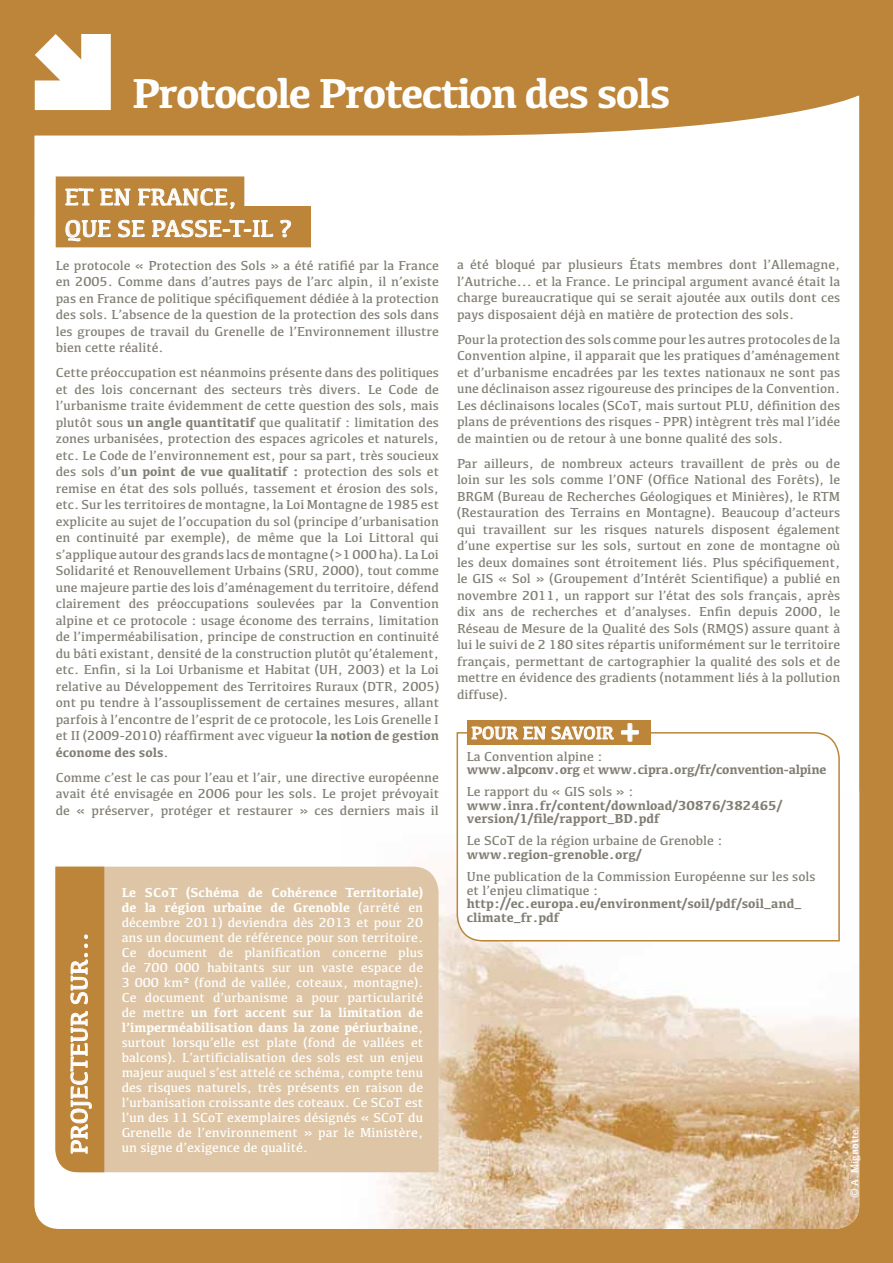
<style>
.page{position:relative;width:893px;height:1263px;background:#bc8539}
.page>*{position:absolute;margin:0;border:0;box-sizing:border-box;transform-origin:0 0}
.t1{font:700 43.35px "Kefa";letter-spacing:-.04em;color:#fff}
.t2{font:24px "Kefa";color:#fff}
.t3{font:18px "Kefa";color:#fff}
.t4{font:13.5px/16.5px "Kefa";color:#817e74;text-align:justify}
.t5{font:13.5px/15px "Kefa";color:#fff;text-align:justify}
.t6{font:700 13.5px/13.5px "Kefa";color:#817e74}
.t7{font:700 13.5px/13.5px "Kefa";letter-spacing:-.02em;color:#817e74}
.t8{font:10.5px "Kefa";color:#fff}
.s1{font-weight:700}
.s2{font-weight:700;font-size:34.5px}
.s3{font-weight:400}
</style>
<div class="page">
<svg style="left:35px;top:34px;width:76px;height:62px"></svg>
<div style="left:34px;top:96px;width:825px;height:1133px;background:#fff"></div>
<img style="left:342px;top:791px;width:517px;height:438px">
<svg style="left:56px;top:176px;width:255px;height:71px"></svg>
<div style="left:104px;top:867px;width:335px;height:305px;background:#dec5a5"></div>
<svg style="left:55px;top:867px;width:49px;height:305px"></svg>
<div style="left:456px;top:731px;width:385px;height:211px;background:#fff"></div>
<div style="left:467px;top:720px;width:184px;height:24px;background:#bc8539"></div>
<svg style="left:471px;top:726px;width:143px;height:14px"></svg>
<svg style="left:621px;top:723px;width:18px;height:19px"></svg>
<h1 class="t1" style="left:132px;top:64px;width:540px">Protocole Protection des sols</h1>
<h2 class="t2" style="left:65px;top:182px;width:102px">Et en France</h2>
<h2 class="t2" style="left:228px;top:182px;width:11px">,</h2>
<h2 class="t2" style="left:65px;top:214px;width:102px">quese passe</h2>
<h2 class="t2" style="left:222px;top:214px;width:71px">-t-il ?</h2>
<p class="t4" style="left:56px;top:256px;width:385px">Le protocole « Protection des Sols » a été ratifié par la France en 2005. Comme dans d’autres pays de l’arc alpin, il n’existe pas en France de politique spécifiquement dédiée à la protection des sols. L’absence de la question de la protection des sols dans les groupes de travail du Grenelle de l’Environnement illustre bien cette réalité.</p>
<p class="t4" style="left:56px;top:364px;width:385px">Cette préoccupation est néanmoins présente dans des politiques et des lois concernant des secteurs très divers. Le Code de l’urbanisme traite évidemment de cette question des sols, mais plutôt sous <span class="s1">un angle quantitatif</span> que qualitatif : limitation des zones urbanisées, protection des espaces agricoles et naturels, etc. Le Code de l’environnement est, pour sa part, très soucieux des sols d’<span class="s1">un point de vue qualitatif :</span> protection des sols et remise en état des sols pollués, tassement et érosion des sols, etc. Sur les territoires de montagne, la Loi Montagne de 1985 est explicite au sujet de l’occupation du sol (principe d’urbanisation en continuité par exemple), de même que la Loi Littoral qui s’applique autour des grands lacs de montagne (&gt;1 000 ha). La Loi Solidarité et Renouvellement Urbains (SRU, 2000), tout comme une majeure partie des lois d’aménagement du territoire, défend clairement des préoccupations soulevées par la Convention alpine et ce protocole : usage économe des terrains, limitation de l’imperméabilisation, principe de construction en continuité du bâti existant, densité de la construction plutôt qu’étalement, etc. Enfin, si la Loi Urbanisme et Habitat (UH, 2003) et la Loi relative au Développement des Territoires Ruraux (DTR, 2005) ont pu tendre à l’assouplissement de certaines mesures, allant parfois à l’encontre de l’esprit de ce protocole, les Lois Grenelle I et II (2009-2010) réaffirment avec vigueur <span class="s1">la notion de gestion économe des sols</span>.</p>
<p class="t4" style="left:56px;top:768px;width:385px">Comme c’est le cas pour l’eau et l’air, une directive européenne avait été envisagée en 2006 pour les sols. Le projet prévoyait de « préserver, protéger et restaurer » ces derniers mais il</p>
<h2 class="t2" style="left:64px;top:1154px;width:224px;rotate:-90deg">PROJECTEUR SUR...</h2>
<p class="t5" style="left:122px;top:885px;width:303px"><span class="s1">Le SCoT (Schéma de Cohérence Territoriale) de la région urbaine de Grenoble</span> (arrêté en décembre 2011) deviendra dès 2013 et pour 20 ans un document de référence pour son territoire.<br>Ce document de planification concerne plus de 700 000 habitants sur un vaste espace de 3 000 km² (fond de vallée, coteaux, montagne).<br>Ce document d’urbanisme a pour particularité de mettre <span class="s1">un fort accent sur la limitation de l’imperméabilisation dans la zone périurbaine</span>, surtout lorsqu’elle est plate (fond de vallées et balcons). L’artificialisation des sols est un enjeu majeur auquel s’est attelé ce schéma, compte tenu des risques naturels, très présents en raison de l’urbanisation croissante des coteaux. Ce SCoT est l’un des 11 SCoT exemplaires désignés « SCoT du Grenelle de l’environnement » par le Ministère,</p>
<p class="t5" style="left:122px;top:1140px;width:188px">un signe d’exigence de qualité.</p>
<p class="t4" style="left:457px;top:256px;width:385px">a été bloqué par plusieurs États membres dont l’Allemagne, l’Autriche... et la France. Le principal argument avancé était la charge bureaucratique qui se serait ajoutée aux outils dont ces pays disposaient déjà en matière de protection des sols.</p>
<p class="t4" style="left:457px;top:331px;width:385px">Pour la protection des sols comme pour les autres protocoles de la Convention alpine, il apparait que les pratiques d’aménagement et d’urbanisme encadrées par les textes nationaux ne sont pas une déclinaison assez rigoureuse des principes de la Convention.<br>Les déclinaisons locales (SCoT, mais surtout PLU, définition des plans de préventions des risques - PPR) intègrent très mal l’idée de maintien ou de retour à une bonne qualité des sols.</p>
<p class="t4" style="left:457px;top:455px;width:385px">Par ailleurs, de nombreux acteurs travaillent de près ou de loin sur les sols comme l’ONF (Office National des Forêts), le BRGM (Bureau de Recherches Géologiques et Minières), le RTM (Restauration des Terrains en Montagne). Beaucoup d’acteurs qui travaillent sur les risques naturels disposent également d’une expertise sur les sols, surtout en zone de montagne où les deux domaines sont étroitement liés. Plus spécifiquement, le GIS « Sol » (Groupement d’Intérêt Scientifique) a publié en novembre 2011, un rapport sur l’état des sols français, après dix ans de recherches et d’analyses. Enfin depuis 2000, le Réseau de Mesure de la Qualité des Sols (RMQS) assure quant à lui le suivi de 2 180 sites répartis uniformément sur le territoire français, permettant de cartographier la qualité des sols et de mettre en évidence des gradients (notamment liés à la pollution diffuse).</p>
<h3 class="t3" style="left:471px;top:722px;width:171px">Pour en savoir <span class="s2">+</span></h3>
<p class="t7" style="left:467px;top:749px;width:361px"><span class="s3">La Convention alpine :<br></span>www.alpconv.org <span class="s3">et</span> www.cipra.org/fr/convention-alpine</p>
<p class="t4" style="left:467px;top:783px;width:168px">Le rapport du « GIS sols » :</p>
<p class="t6" style="left:467px;top:798px;width:317px">www.inra.fr/content/download/30876/382465/ version/1/file/rapport_BD.pdf</p>
<p class="t4" style="left:467px;top:832px;width:257px">Le SCoT de la région urbaine de Grenoble :</p>
<p class="t6" style="left:467px;top:847px;width:176px">www.region-grenoble.org/</p>
<p class="t4" style="left:467px;top:869px;width:350px;line-height:13.5px">Une publication de la Commission Européenne sur les sols et l’enjeu climatique :</p>
<p class="t6" style="left:467px;top:896px;width:336px">http://ec.europa.eu/environment/soil/pdf/soil_and_ climate_fr.pdf</p>
<p class="t8" style="left:848px;top:1198px;width:70px;rotate:-90deg">© A. Mignotte</p>
</div>
